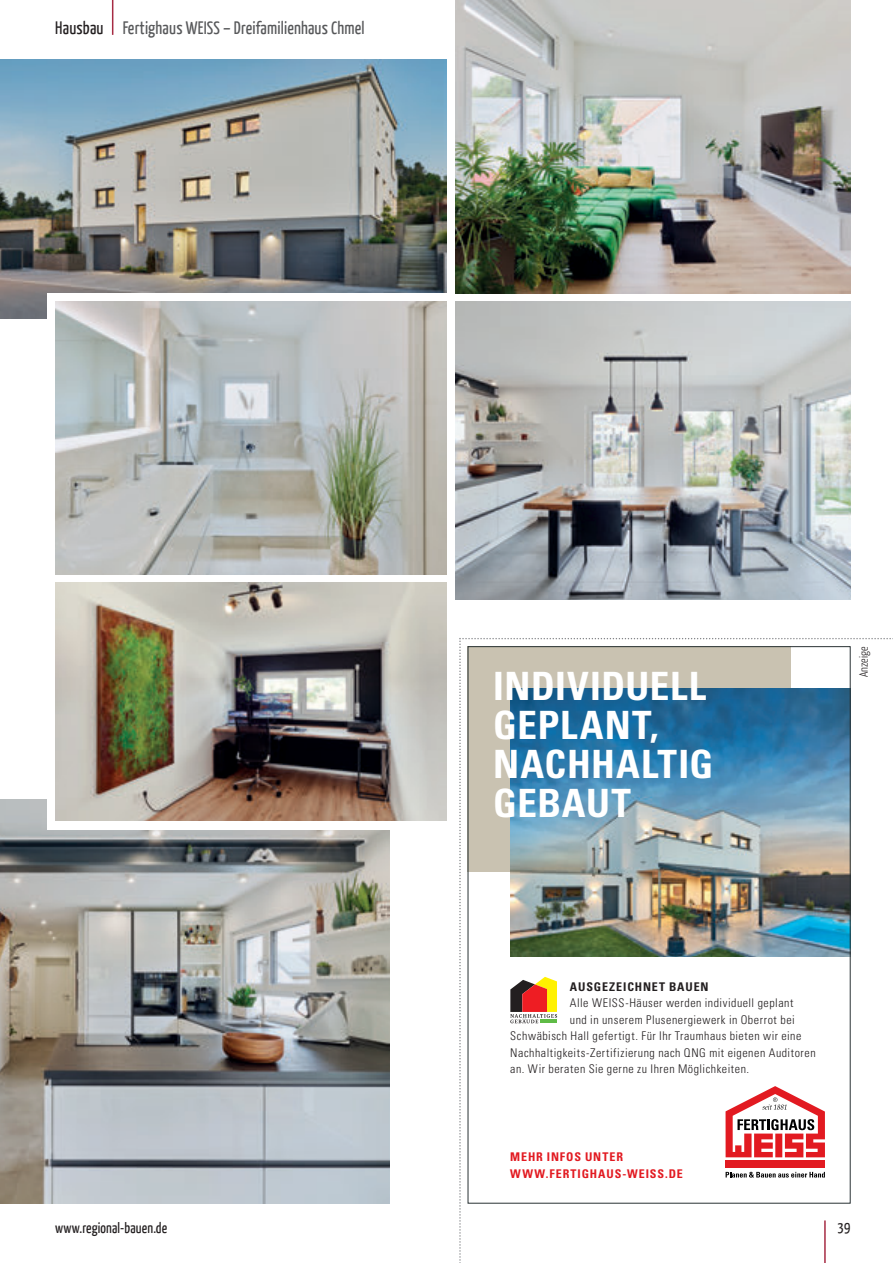
<style>
.page{position:relative;width:893px;height:1263px;background:#fff}
.page>*{position:absolute;margin:0;border:0;box-sizing:border-box;transform-origin:0 0}
.t1{font:700 condensed 39px/39px "Univers LT Std";letter-spacing:.015em;color:#fff}
.t2{font:18px "Yanone Kaffeesatz";letter-spacing:.01em;color:#57585a}
.t3{font:15px "Yanone Kaffeesatz";letter-spacing:.01em;color:#231f20}
.t4{font:300 condensed 12px "Univers LT Std";letter-spacing:.045em;color:#231f20}
.t5{font:700 condensed 12px/16.5px "Univers LT Std";letter-spacing:.075em;color:#e21a21}
.t6{font:700 condensed 12px "Univers LT Std";letter-spacing:.075em;color:#231f20}
.t7{font:300 12px "Yanone Kaffeesatz";letter-spacing:.01em;color:#231f20}
.s1{color:#231f20}
</style>
<div class="page">
<img style="left:0;top:60px;width:446px;height:259px">
<div style="left:47px;top:293px;width:404px;height:51px;background:#fff"></div>
<img style="left:0;top:799px;width:389px;height:404px">
<div style="left:47px;top:778px;width:404px;height:51px;background:#fff"></div>
<img style="left:55px;top:302px;width:391px;height:272px">
<img style="left:55px;top:583px;width:391px;height:238px">
<img style="left:455px;top:0;width:395px;height:293px">
<img style="left:455px;top:302px;width:395px;height:298px">
<img style="left:459px;top:638px;width:434px;height:625px">
<hr style="left:824px;top:1220px;width:2px;height:43px;background:#a62b43">
<hr style="left:112px;top:0;width:1px;height:35px;background:#a62b43">
<p class="t2" style="left:55px;top:17px;width:311px"><span class="s1">Hausbau</span> Fertighaus WEISS – Dreifamilienhaus Chmel</p>
<p class="t1" style="left:493px;top:667px;width:222px">INDIVIDUELL<br>GEPLANT,<br>NACHHALTIG<br>GEBAUT</p>
<p class="t7" style="left:856px;top:677px;width:32px;rotate:-90deg">Anzeige</p>
<p class="t6" style="left:570px;top:980px;width:140px">AUSGEZEICHNET BAUEN</p>
<p class="t4" style="left:570px;top:998px;width:225px">Alle WEISS-Häuser werden individuell geplant</p>
<p class="t4" style="left:570px;top:1015px;width:226px">und in unserem Plusenergiewerk in Oberrot bei</p>
<p class="t4" style="left:510px;top:1031px;width:293px">Schwäbisch Hall gefertigt. Für Ihr Traumhaus bieten wir eine</p>
<p class="t4" style="left:510px;top:1048px;width:307px">Nachhaltigkeits-Zertifizierung nach QNG mit eigenen Auditoren</p>
<p class="t4" style="left:510px;top:1064px;width:240px">an. Wir beraten Sie gerne zu Ihren Möglichkeiten.</p>
<p class="t5" style="left:510px;top:1149px;width:174px">MEHR INFOS UNTER<br>WWW.FERTIGHAUS-WEISS.DE</p>
<p class="t3" style="left:55px;top:1218px;width:114px">www.regional-bauen.de</p>
<p class="t3" style="left:838px;top:1217px;width:14px">39</p>
</div>
